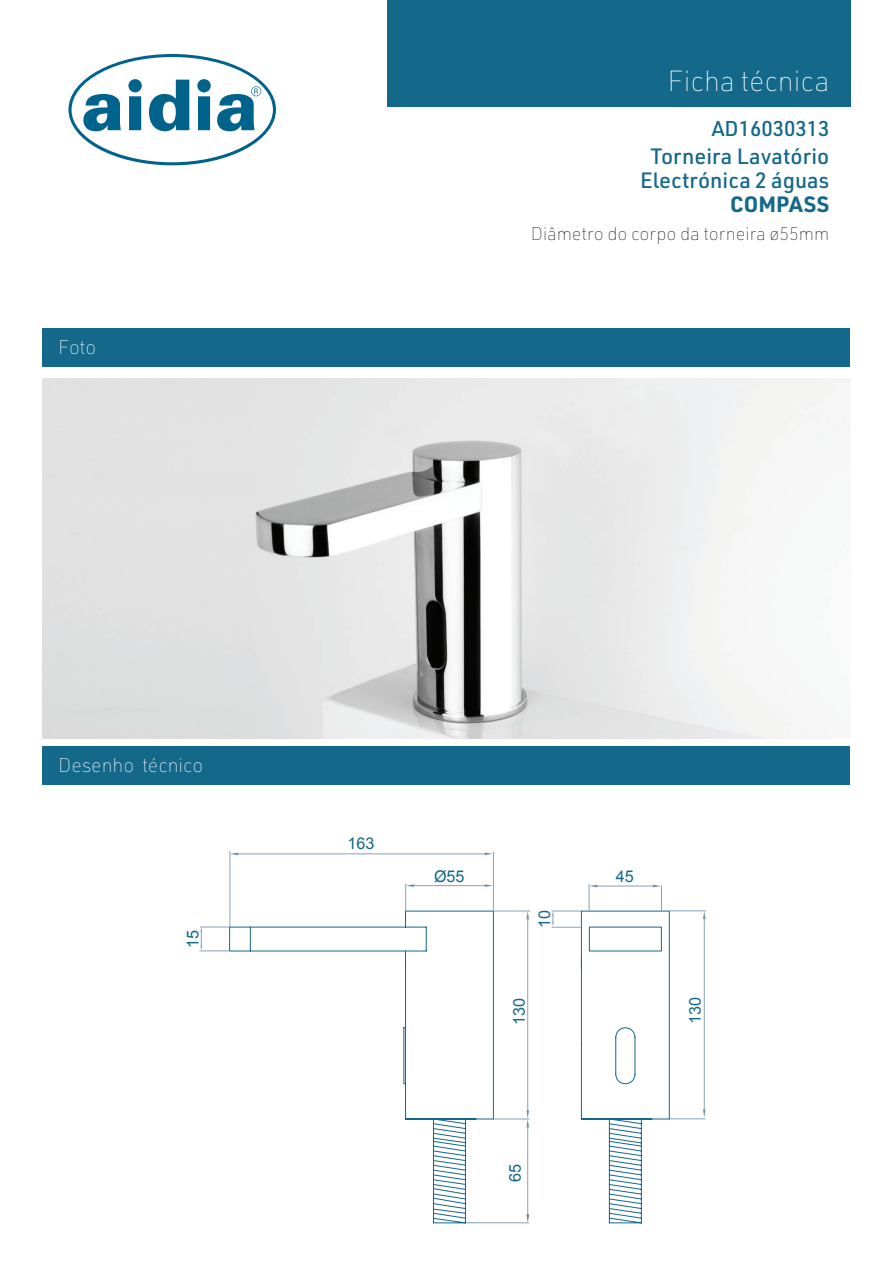
<style>
.page{position:relative;width:893px;height:1263px;background:#fff}
.page>*{position:absolute;margin:0;border:0;box-sizing:border-box;transform-origin:0 0}
.t1{font:100 28.5px "URWDIN";color:#fff}
.t2{font:500 21.75px "URWDIN";color:#14688a}
.t3{font:700 21.75px "URWDIN";letter-spacing:.005em;color:#14688a}
.t4{font:500 21px "URWDIN";color:#14688a}
.t5{font:100 19.5px "URWDIN";color:#fff}
.t6{font:100 18px "URWDIN";color:#231f20}
.t7{font:16.2px "Arial";color:#156789}
</style>
<div class="page">
<svg style="left:68px;top:54px;width:208px;height:111px"></svg>
<div style="left:387px;top:0;width:464px;height:106px;background:#14688a"></div>
<div style="left:43px;top:328px;width:807px;height:39px;background:#14688a"></div>
<div style="left:43px;top:746px;width:807px;height:39px;background:#14688a"></div>
<img style="left:43px;top:378px;width:807px;height:360px">
<svg style="left:229px;top:910px;width:441px;height:314px"></svg>
<hr style="left:669px;top:1118px;width:36px;height:1px;background:#86a1b7">
<hr style="left:669px;top:910px;width:37px;height:1px;background:#86a1b7">
<hr style="left:704px;top:919px;width:1px;height:190px;background:#86a1b7">
<svg style="left:703px;top:1109px;width:3px;height:8px"></svg>
<svg style="left:703px;top:911px;width:3px;height:8px"></svg>
<hr style="left:597px;top:886px;width:56px;height:1px;background:#86a1b7">
<svg style="left:653px;top:885px;width:9px;height:25px"></svg>
<svg style="left:589px;top:884px;width:8px;height:26px"></svg>
<svg style="left:552px;top:911px;width:29px;height:17px"></svg>
<hr style="left:493px;top:1119px;width:36px;height:1px;background:#86a1b7">
<hr style="left:493px;top:911px;width:37px;height:1px;background:#86a1b7">
<hr style="left:527px;top:919px;width:1px;height:192px;background:#86a1b7">
<svg style="left:526px;top:911px;width:3px;height:8px"></svg>
<hr style="left:466px;top:1222px;width:63px;height:1px;background:#86a1b7">
<hr style="left:527px;top:1127px;width:1px;height:92px;background:#86a1b7">
<svg style="left:526px;top:1214px;width:3px;height:8px"></svg>
<svg style="left:526px;top:1110px;width:3px;height:17px"></svg>
<hr style="left:493px;top:851px;width:1px;height:59px;background:#86a1b7">
<hr style="left:414px;top:885px;width:71px;height:1px;background:#86a1b7">
<svg style="left:485px;top:884px;width:8px;height:3px"></svg>
<svg style="left:405px;top:884px;width:9px;height:26px"></svg>
<svg style="left:200px;top:927px;width:29px;height:25px"></svg>
<hr style="left:230px;top:851px;width:1px;height:75px;background:#86a1b7">
<hr style="left:238px;top:854px;width:247px;height:1px;background:#86a1b7">
<svg style="left:485px;top:852px;width:8px;height:3px"></svg>
<svg style="left:230px;top:852px;width:8px;height:3px"></svg>
<p class="t5" style="left:58px;top:335px;width:40px">Foto</p>
<p class="t1" style="left:668px;top:62px;width:163px">Ficha técnica</p>
<p class="t4" style="left:712px;top:115px;width:119px">AD16030313</p>
<p class="t2" style="left:650px;top:142px;width:180px">Torneira Lavatório</p>
<p class="t2" style="left:640px;top:166px;width:191px">Electrónica 2 águas</p>
<p class="t3" style="left:730px;top:190px;width:101px">COMPASS</p>
<p class="t6" style="left:531px;top:222px;width:300px">Diâmetro do corpo da torneira ø55mm</p>
<p class="t5" style="left:58px;top:753px;width:146px">Desenho técnico</p>
<p class="t7" style="left:182px;top:947px;width:20px;rotate:-90deg">15</p>
<p class="t7" style="left:347px;top:833px;width:29px">163</p>
<p class="t7" style="left:434px;top:865px;width:32px">Ø55</p>
<p class="t7" style="left:534px;top:928px;width:20px;rotate:-90deg">10</p>
<p class="t7" style="left:509px;top:1025px;width:29px;rotate:-90deg">130</p>
<p class="t7" style="left:505px;top:1182px;width:20px;rotate:-90deg">65</p>
<p class="t7" style="left:616px;top:866px;width:20px">45</p>
<p class="t7" style="left:684px;top:1024px;width:29px;rotate:-90deg">130</p>
</div>
